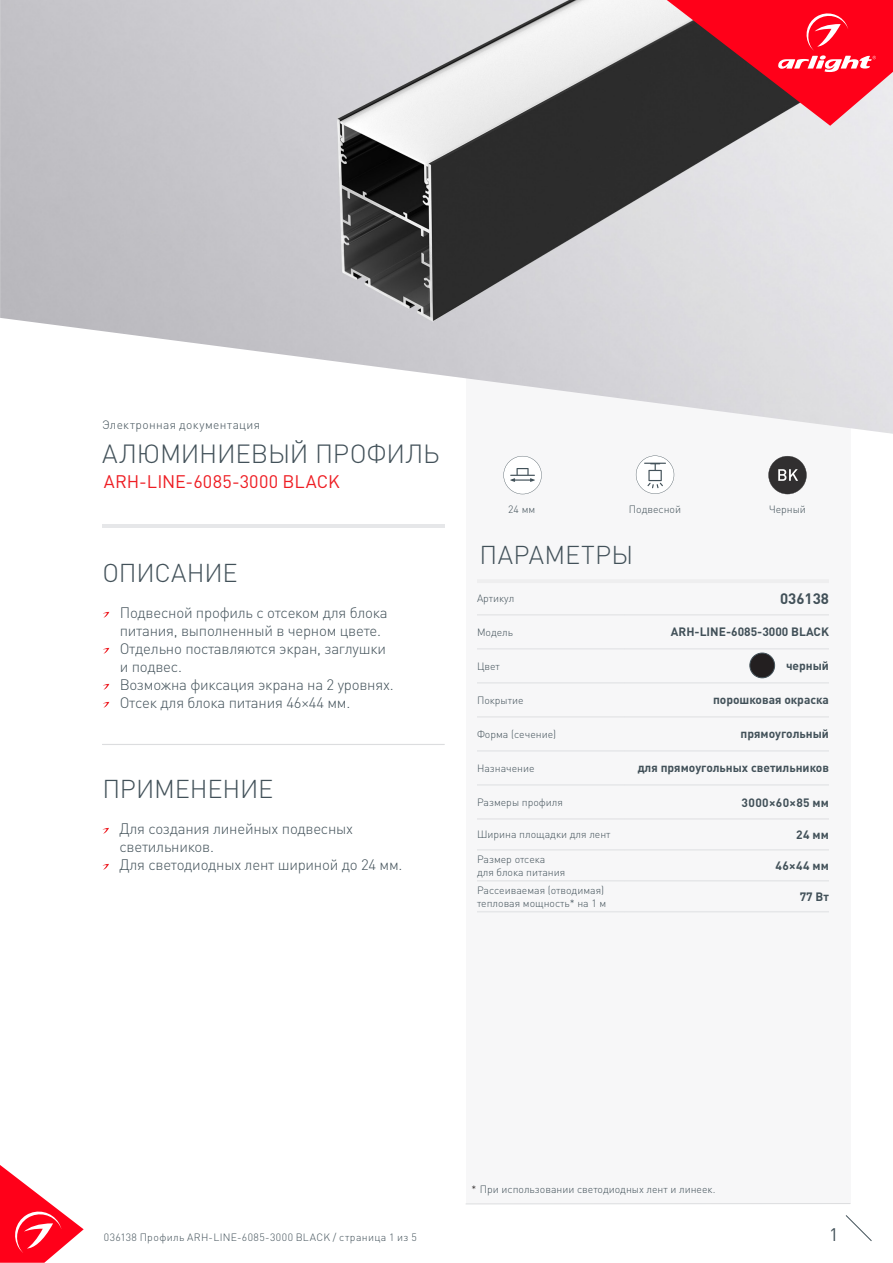
<style>
.page{position:relative;width:893px;height:1263px;background:#fff}
.page>*{position:absolute;margin:0;border:0;box-sizing:border-box;transform-origin:0 0}
.t1{font:300 25.95px "DIN Pro";letter-spacing:-.01em;color:#425159}
.t2{font:300 25.5px "DIN Pro";letter-spacing:-.005em;color:#425159}
.t3{font:300 25.5px "DIN Pro";letter-spacing:.015em;color:#425159}
.t4{font:18px "DIN Pro";letter-spacing:.01em;color:#ee1d23}
.t5{font:18px "DIN Pro";color:#425159}
.t6{font:300 15px/18px "DIN Pro";letter-spacing:-.015em;color:#425159}
.t7{font:700 15px "DIN Pro";color:#425159}
.t8{font:700 12px "DIN Pro";color:#425159}
.t9{font:300 12px "DIN Pro";letter-spacing:.03em;color:#425159}
.t10{font:700 12px "DIN Pro";letter-spacing:.025em;color:#425159}
.t11{font:300 10.5px/12.6px "DIN Pro";color:#425159}
.t12{font:300 10.5px "DIN Pro";letter-spacing:.04em;color:#425159}
.s1{color:#231f20}
</style>
<div class="page">
<svg style="left:0;top:1165px;width:84px;height:98px"></svg>
<svg style="left:845px;top:1215px;width:27px;height:26px"></svg>
<div style="left:466px;top:257px;width:384px;height:946px;background:#f7f7f8"></div>
<img style="left:0;top:0;width:893px;height:434px">
<svg style="left:768px;top:456px;width:39px;height:38px"></svg>
<hr style="left:102px;top:524px;width:342px;height:3px;background:#e6e7e9">
<hr style="left:477px;top:579px;width:148px;height:4px;background:#eeeeef">
<hr style="left:625px;top:579px;width:204px;height:4px;background:#eeeeef">
<hr style="left:477px;top:614px;width:148px;height:1px;background:#e6e7e9">
<hr style="left:625px;top:614px;width:204px;height:1px;background:#e6e7e9">
<hr style="left:477px;top:648px;width:148px;height:2px;background:#e6e7e9">
<hr style="left:625px;top:648px;width:204px;height:2px;background:#e6e7e9">
<hr style="left:477px;top:682px;width:148px;height:2px;background:#e6e7e9">
<hr style="left:625px;top:682px;width:204px;height:2px;background:#e6e7e9">
<hr style="left:477px;top:716px;width:148px;height:2px;background:#e6e7e9">
<hr style="left:625px;top:716px;width:204px;height:2px;background:#e6e7e9">
<hr style="left:477px;top:750px;width:148px;height:2px;background:#e6e7e9">
<hr style="left:625px;top:750px;width:204px;height:2px;background:#e6e7e9">
<hr style="left:477px;top:784px;width:148px;height:2px;background:#e6e7e9">
<hr style="left:625px;top:784px;width:204px;height:2px;background:#e6e7e9">
<hr style="left:477px;top:818px;width:148px;height:2px;background:#e6e7e9">
<hr style="left:625px;top:818px;width:204px;height:2px;background:#e6e7e9">
<hr style="left:477px;top:849px;width:148px;height:2px;background:#e6e7e9">
<hr style="left:625px;top:849px;width:204px;height:2px;background:#e6e7e9">
<hr style="left:477px;top:880px;width:148px;height:1px;background:#e6e7e9">
<hr style="left:625px;top:880px;width:204px;height:1px;background:#e6e7e9">
<hr style="left:477px;top:911px;width:148px;height:1px;background:#e6e7e9">
<hr style="left:625px;top:911px;width:204px;height:1px;background:#e6e7e9">
<hr style="left:466px;top:1203px;width:384px;height:1px;background:#dcdddf">
<svg style="left:667px;top:0;width:226px;height:126px;background:#ba2e3c"></svg>
<svg style="left:103px;top:612px;width:6px;height:6px"></svg>
<svg style="left:103px;top:648px;width:6px;height:6px"></svg>
<svg style="left:103px;top:684px;width:6px;height:6px"></svg>
<svg style="left:103px;top:702px;width:6px;height:6px"></svg>
<svg style="left:102px;top:828px;width:7px;height:6px"></svg>
<svg style="left:102px;top:864px;width:7px;height:6px"></svg>
<hr style="left:102px;top:744px;width:343px;height:1px;background:#dcdddf">
<div style="left:750px;top:653px;width:25px;height:25px;background:#231f20;border-radius:50%"></div>
<div style="left:749px;top:653px;width:26px;height:25px;border:1px solid #425159;border-radius:50%"></div>
<svg style="left:503px;top:456px;width:39px;height:38px"></svg>
<svg style="left:636px;top:456px;width:38px;height:38px"></svg>
<p class="t9" style="left:102px;top:417px;width:160px">Электронная документация</p>
<p class="t1" style="left:102px;top:436px;width:339px">АЛЮМИНИЕВЫЙ ПРОФИЛЬ</p>
<p class="t4" style="left:104px;top:470px;width:237px">ARH-LINE-6085-3000 BLACK</p>
<p class="t2" style="left:102px;top:555px;width:137px">ОПИСАНИЕ</p>
<p class="t6" style="left:120px;top:602px;width:269px">Подвесной профиль с отсеком для блока питания, выполненный в черном цвете.</p>
<p class="t6" style="left:120px;top:638px;width:268px">Отдельно поставляются экран, заглушки и подвес.</p>
<p class="t6" style="left:120px;top:674px;width:275px">Возможна фиксация экрана на 2 уровнях.</p>
<p class="t6" style="left:120px;top:692px;width:232px">Отсек для блока питания 46×44 мм.</p>
<p class="t2" style="left:102px;top:771px;width:172px">ПРИМЕНЕНИЕ</p>
<p class="t6" style="left:119px;top:818px;width:235px">Для создания линейных подвесных светильников.</p>
<p class="t6" style="left:119px;top:854px;width:285px">Для светодиодных лент шириной до 24 мм.</p>
<p class="t11" style="left:508px;top:502px;width:29px">24 мм</p>
<p class="t11" style="left:629px;top:502px;width:54px">Подвесной</p>
<p class="t11" style="left:769px;top:502px;width:38px">Черный</p>
<p class="t3" style="left:479px;top:537px;width:155px">ПАРАМЕТРЫ</p>
<p class="t11" style="left:477px;top:591px;width:39px">Артикул</p>
<p class="t7" style="left:780px;top:588px;width:50px">036138</p>
<p class="t11" style="left:477px;top:625px;width:38px">Модель</p>
<p class="t8" style="left:671px;top:624px;width:160px">ARH-LINE-6085-3000 BLACK</p>
<p class="t11" style="left:477px;top:659px;width:24px">Цвет</p>
<p class="t8" style="left:786px;top:658px;width:44px">черный</p>
<p class="t11" style="left:477px;top:693px;width:48px">Покрытие</p>
<p class="t8" style="left:713px;top:692px;width:117px">порошковая окраска</p>
<p class="t11" style="left:477px;top:727px;width:81px">Форма (сечение)</p>
<p class="t8" style="left:741px;top:726px;width:90px">прямоугольный</p>
<p class="t11" style="left:477px;top:761px;width:59px">Назначение</p>
<p class="t8" style="left:638px;top:760px;width:193px">для прямоугольных светильников</p>
<p class="t11" style="left:477px;top:795px;width:87px">Размеры профиля</p>
<p class="t10" style="left:742px;top:794px;width:89px">3000×60×85 мм</p>
<p class="t11" style="left:477px;top:828px;width:135px">Ширина площадки для лент</p>
<p class="t8" style="left:796px;top:826px;width:34px">24 мм</p>
<p class="t11" style="left:477px;top:852px;width:90px">Размер отсека<br>для блока питания</p>
<p class="t8" style="left:775px;top:857px;width:55px">46×44 мм</p>
<p class="t11" style="left:477px;top:883px;width:131px">Рассеиваемая (отводимая) тепловая мощность* на 1 м</p>
<p class="t8" style="left:800px;top:888px;width:31px">77 Вт</p>
<p class="t11" style="left:471px;top:1183px;width:246px"><span class="s1">*</span> При использовании светодиодных лент и линеек.</p>
<p class="t12" style="left:104px;top:1230px;width:314px">036138 Профиль ARH-LINE-6085-3000 BLACK / страница 1 из 5</p>
<p class="t5" style="left:829px;top:1222px;width:11px">1</p>
</div>
